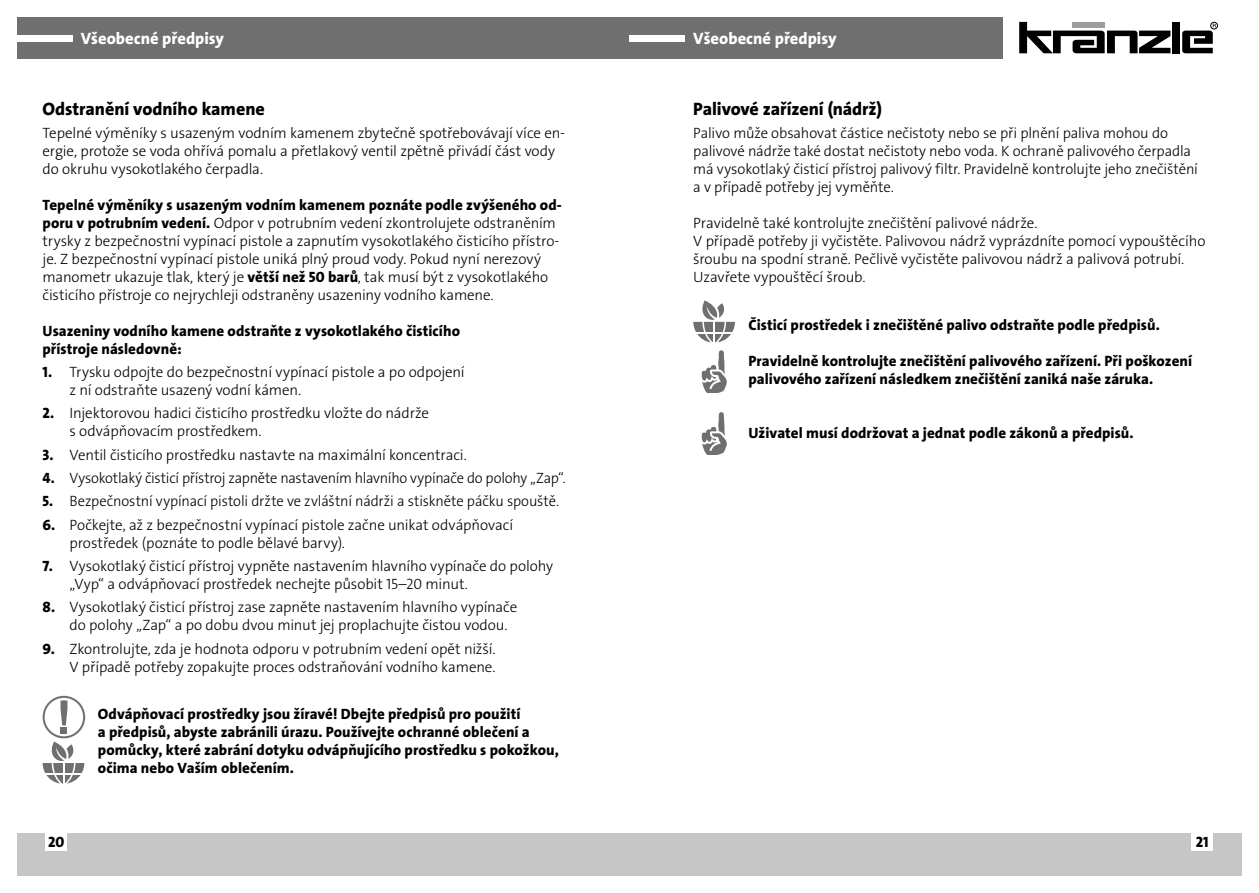
<style>
.page{position:relative;width:1259px;height:893px;background:#fff}
.page>*{position:absolute;margin:0;border:0;box-sizing:border-box;transform-origin:0 0}
.t1{font:18px "The Sans LP8 Ex Bld";letter-spacing:-.005em;color:#000}
.t2{font:16.5px "The Sans LP8 Ex Bld";color:#fff}
.t3{font:15px/18px "The Sans LP3 Lig";letter-spacing:-.01em;color:#000}
.t4{font:15px/18px "The Sans LP8 Ex Bld";letter-spacing:.005em;color:#000}
.s1{font-family:"The Sans LP8 Ex Bld"}
</style>
<div class="page">
<div style="left:629px;top:833px;width:613px;height:43px;background:#c6c6c6"></div>
<div style="left:17px;top:833px;width:612px;height:43px;background:#c6c6c6"></div>
<div style="left:1191px;top:833px;width:22px;height:18px;background:#fff"></div>
<div style="left:46px;top:833px;width:21px;height:18px;background:#fff"></div>
<div style="left:17px;top:17px;width:985px;height:41px;background:#706f6f"></div>
<div style="left:17px;top:35px;width:55px;height:6px;background:#fff"></div>
<div style="left:629px;top:35px;width:56px;height:6px;background:#fff"></div>
<svg style="left:1019px;top:22px;width:151px;height:31px"></svg>
<div style="left:1172px;top:22px;width:7px;height:31px;background:#000"></div>
<div style="left:1210px;top:22px;width:7px;height:7px;border:1px solid #000;border-radius:50%"></div>
<svg style="left:1182px;top:24px;width:34px;height:29px"></svg>
<svg style="left:43px;top:696px;width:42px;height:88px"></svg>
<div style="left:61px;top:727px;width:6px;height:7px;background:#706f6f"></div>
<svg style="left:693px;top:300px;width:42px;height:43px"></svg>
<svg style="left:701px;top:350px;width:26px;height:43px"></svg>
<svg style="left:701px;top:412px;width:26px;height:43px"></svg>
<p class="t2" style="left:81px;top:28px;width:145px">Všeobecné předpisy</p>
<p class="t2" style="left:693px;top:28px;width:145px">Všeobecné předpisy</p>
<p class="t1" style="left:43px;top:98px;width:224px">Odstranění vodního kamene</p>
<p class="t3" style="left:43px;top:124px;width:524px">Tepelné výměníky s usazeným vodním kamenem zbytečně spotřebovávají více en&shy;ergie, protože se voda ohřívá pomalu a přetlakový ventil zpětně přivádí část vody do okruhu vysokotlakého čerpadla.</p>
<p class="t4" style="left:43px;top:196px;width:521px">Tepelné výměníky s usazeným vodním kamenem poznáte podle zvýšeného od-</p>
<p class="t3" style="left:43px;top:214px;width:518px"><span class="s1">poru v potrubním vedení.</span> Odpor v potrubním vedení zkontrolujete odstraněním trysky z bezpečnostní vypínací pistole a zapnutím vysokotlakého čisticího přístro&shy;je. Z bezpečnostní vypínací pistole uniká plný proud vody. Pokud nyní nerezový manometr ukazuje tlak, který je <span class="s1">větší než 50 barů</span>, tak musí být z vysokotlakého čisticího přístroje co nejrychleji odstraněny usazeniny vodního kamene.</p>
<p class="t4" style="left:43px;top:322px;width:419px">Usazeniny vodního kamene odstraňte z vysokotlakého čisticího přístroje následovně:</p>
<p class="t3" style="left:70px;top:363px;width:397px;text-indent:-27px"><span class="s1">1.</span> Trysku odpojte do bezpečnostní vypínací pistole a po odpojení z ní odstraňte usazený vodní kámen.</p>
<p class="t3" style="left:70px;top:404px;width:361px;text-indent:-27px"><span class="s1">2.</span> Injektorovou hadici čisticího prostředku vložte do nádrže s odvápňovacím prostředkem.</p>
<p class="t3" style="left:43px;top:446px;width:426px"><span class="s1">3.</span> Ventil čisticího prostředku nastavte na maximální koncentraci.</p>
<p class="t3" style="left:43px;top:469px;width:525px"><span class="s1">4.</span> Vysokotlaký čisticí přístroj zapněte nastavením hlavního vypínače do polohy „Zap“.</p>
<p class="t3" style="left:43px;top:492px;width:518px"><span class="s1">5.</span> Bezpečnostní vypínací pistoli držte ve zvláštní nádrži a stiskněte páčku spouště.</p>
<p class="t3" style="left:70px;top:516px;width:445px;text-indent:-27px"><span class="s1">6.</span> Počkejte, až z bezpečnostní vypínací pistole začne unikat odvápňovací prostředek (poznáte to podle bělavé barvy).</p>
<p class="t3" style="left:70px;top:557px;width:485px;text-indent:-27px"><span class="s1">7.</span> Vysokotlaký čisticí přístroj vypněte nastavením hlavního vypínače do polohy „Vyp“ a odvápňovací prostředek nechejte působit 15–20 minut.</p>
<p class="t3" style="left:70px;top:598px;width:449px;text-indent:-27px"><span class="s1">8.</span> Vysokotlaký čisticí přístroj zase zapněte nastavením hlavního vypínače do polohy „Zap“ a po dobu dvou minut jej proplachujte čistou vodou.</p>
<p class="t3" style="left:43px;top:639px;width:454px;text-align:right"><span class="s1">9.</span> Zkontrolujte, zda je hodnota odporu v potrubním vedení opět nižší.<br>V případě potřeby zopakujte proces odstraňování vodního kamene.</p>
<p class="t4" style="left:98px;top:705px;width:462px">Odvápňovací prostředky jsou žíravé! Dbejte předpisů pro použití<br>a předpisů, abyste zabránili úrazu. Používejte ochranné oblečení a pomůcky, které zabrání dotyku odvápňujícího prostředku s pokožkou, očima nebo Vaším oblečením.</p>
<p class="t1" style="left:693px;top:98px;width:190px">Palivové zařízení (nádrž)</p>
<p class="t3" style="left:693px;top:124px;width:506px">Palivo může obsahovat částice nečistoty nebo se při plnění paliva mohou do palivové nádrže také dostat nečistoty nebo voda. K ochraně palivového čerpadla má vysokotlaký čisticí přístroj palivový filtr. Pravidelně kontrolujte jeho znečištění a v případě potřeby jej vyměňte.</p>
<p class="t3" style="left:693px;top:214px;width:513px">Pravidelně také kontrolujte znečištění palivové nádrže.<br>V případě potřeby ji vyčistěte. Palivovou nádrž vyprázdníte pomocí vypouštěcího šroubu na spodní straně. Pečlivě vyčistěte palivovou nádrž a palivová potrubí.<br>Uzavřete vypouštěcí šroub.</p>
<p class="t4" style="left:748px;top:316px;width:413px">Čisticí prostředek i znečištěné palivo odstraňte podle předpisů.</p>
<p class="t4" style="left:748px;top:352px;width:445px">Pravidelně kontrolujte znečištění palivového zařízení. Při poškození palivového zařízení následkem znečištění zaniká naše záruka.</p>
<p class="t4" style="left:748px;top:424px;width:386px">Uživatel musí dodržovat a jednat podle zákonů a předpisů.</p>
<p class="t4" style="left:48px;top:833px;width:18px">20</p>
<p class="t4" style="left:1196px;top:833px;width:14px">21</p>
</div>
